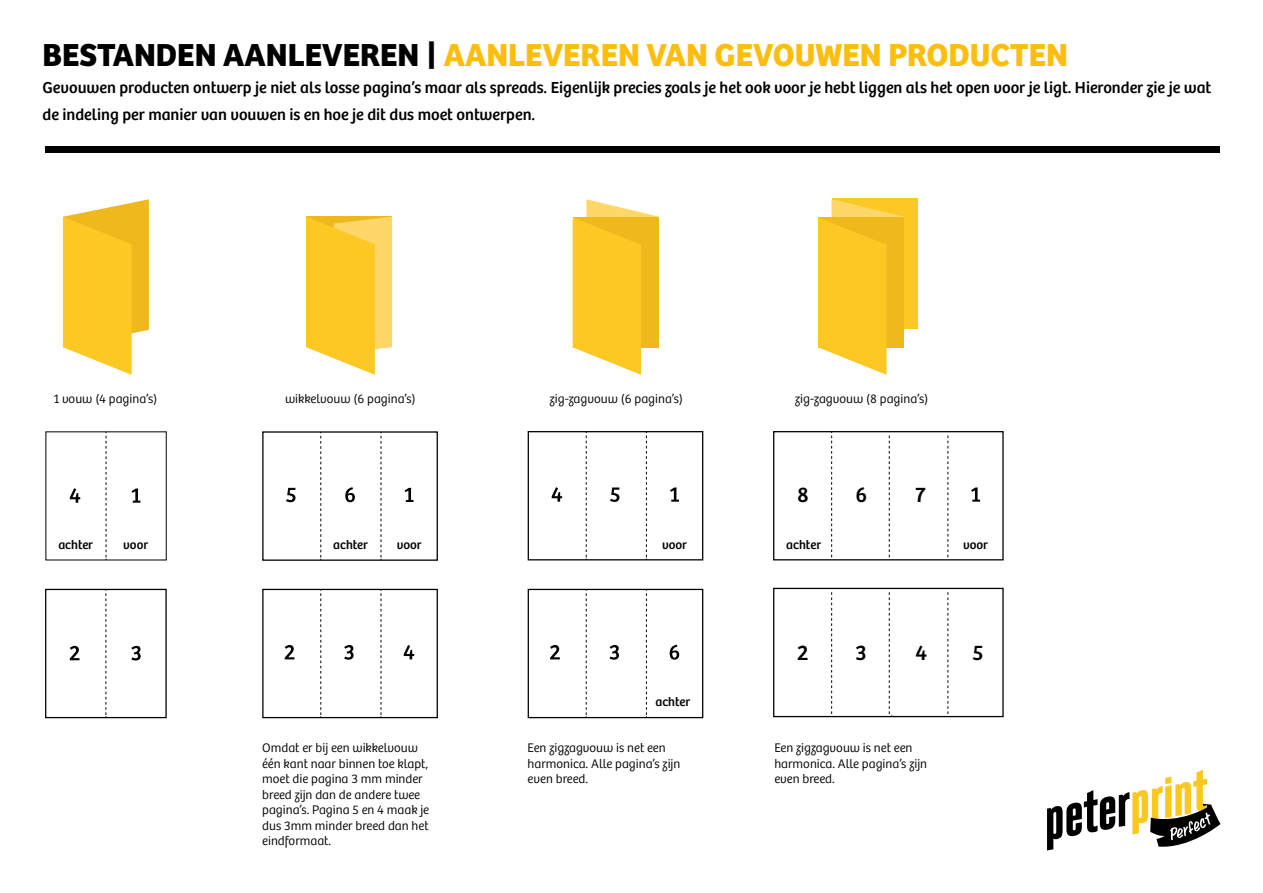
<style>
.page{position:relative;width:1263px;height:893px;background:#fff}
.page>*{position:absolute;margin:0;border:0;box-sizing:border-box;transform-origin:0 0}
.t1{font:700 33px "Bree";color:#fcbe0e}
.t2{font:21.9px "Bree";color:#010202}
.t3{font:16.5px/27px "Bree";color:#000}
.t4{font:300 12.9px/15.5px "Bree";color:#010202}
.t5{font:12.9px "Bree";color:#010202}
.s1{color:#000}
</style>
<div class="page">
<div style="left:45px;top:147px;width:1175px;height:6px;background:#000"></div>
<svg style="left:1047px;top:770px;width:173px;height:80px"></svg>
<div style="left:832px;top:199px;width:86px;height:130px;background:#fdc724"></div>
<svg style="left:306px;top:217px;width:86px;height:158px"></svg>
<svg style="left:63px;top:199px;width:86px;height:176px"></svg>
<svg style="left:70px;top:488px;width:10px;height:15px"></svg>
<svg style="left:131px;top:488px;width:9px;height:15px"></svg>
<svg style="left:106px;top:432px;width:1px;height:128px"></svg>
<div style="left:45px;top:589px;width:122px;height:129px;border:1px solid #010202"></div>
<svg style="left:70px;top:646px;width:10px;height:14px"></svg>
<svg style="left:131px;top:646px;width:10px;height:14px"></svg>
<svg style="left:105px;top:589px;width:1px;height:129px"></svg>
<div style="left:262px;top:431px;width:176px;height:130px;border:1px solid #010202"></div>
<svg style="left:286px;top:488px;width:9px;height:14px"></svg>
<svg style="left:345px;top:487px;width:10px;height:15px"></svg>
<svg style="left:405px;top:488px;width:8px;height:14px"></svg>
<svg style="left:320px;top:432px;width:1px;height:128px"></svg>
<svg style="left:380px;top:432px;width:1px;height:128px"></svg>
<div style="left:262px;top:589px;width:176px;height:129px;border:1px solid #010202"></div>
<svg style="left:285px;top:645px;width:9px;height:14px"></svg>
<svg style="left:344px;top:645px;width:10px;height:15px"></svg>
<svg style="left:404px;top:645px;width:10px;height:14px"></svg>
<svg style="left:320px;top:589px;width:1px;height:129px"></svg>
<svg style="left:380px;top:589px;width:1px;height:129px"></svg>
<div style="left:528px;top:431px;width:175px;height:129px;border:1px solid #010202"></div>
<svg style="left:552px;top:487px;width:10px;height:15px"></svg>
<svg style="left:610px;top:487px;width:9px;height:15px"></svg>
<svg style="left:670px;top:487px;width:9px;height:15px"></svg>
<svg style="left:586px;top:432px;width:1px;height:128px"></svg>
<svg style="left:646px;top:432px;width:1px;height:128px"></svg>
<div style="left:528px;top:589px;width:175px;height:129px;border:1px solid #010202"></div>
<svg style="left:550px;top:645px;width:10px;height:14px"></svg>
<svg style="left:610px;top:645px;width:9px;height:15px"></svg>
<svg style="left:670px;top:645px;width:9px;height:15px"></svg>
<svg style="left:586px;top:589px;width:1px;height:129px"></svg>
<svg style="left:646px;top:589px;width:1px;height:129px"></svg>
<svg style="left:573px;top:199px;width:85px;height:176px"></svg>
<div style="left:773px;top:431px;width:231px;height:129px;border:1px solid #010202"></div>
<svg style="left:971px;top:487px;width:9px;height:15px"></svg>
<svg style="left:831px;top:432px;width:1px;height:125px"></svg>
<svg style="left:889px;top:435px;width:1px;height:122px"></svg>
<svg style="left:947px;top:435px;width:1px;height:122px"></svg>
<svg style="left:818px;top:199px;width:86px;height:176px"></svg>
<div style="left:773px;top:588px;width:231px;height:129px;border:1px solid #010202"></div>
<svg style="left:831px;top:592px;width:1px;height:122px"></svg>
<svg style="left:947px;top:592px;width:1px;height:122px"></svg>
<svg style="left:889px;top:592px;width:3px;height:125px"></svg>
<h1 class="t1" style="left:43px;top:35px;width:1027px"><span class="s1">BESTANDEN AANLEVEREN |</span> AANLEVEREN VAN GEVOUWEN PRODUCTEN</h1>
<p class="t3" style="left:43px;top:75px;width:1170px">Gevouwen producten ontwerp je niet als losse pagina’s maar als spreads. Eigenlijk precies zoals je het ook voor je hebt liggen als het open voor je ligt. Hieronder zie je wat de indeling per manier van vouwen is en hoe je dit dus moet ontwerpen.</p>
<p class="t4" style="left:54px;top:391px;width:105px">1 vouw (4 pagina’s)</p>
<p class="t4" style="left:285px;top:391px;width:132px">wikkelvouw (6 pagina’s)</p>
<p class="t4" style="left:550px;top:391px;width:135px">zig-zagvouw (6 pagina’s)</p>
<p class="t5" style="left:58px;top:537px;width:36px">achter</p>
<p class="t5" style="left:123px;top:537px;width:26px">voor</p>
<p class="t5" style="left:333px;top:537px;width:36px">achter</p>
<p class="t5" style="left:397px;top:537px;width:26px">voor</p>
<p class="t5" style="left:662px;top:537px;width:26px">voor</p>
<p class="t5" style="left:655px;top:695px;width:36px">achter</p>
<p class="t4" style="left:795px;top:391px;width:135px">zig-zagvouw (8 pagina’s)</p>
<h2 class="t2" style="left:797px;top:482px;width:13px">8</h2>
<h2 class="t2" style="left:855px;top:482px;width:13px">6</h2>
<h2 class="t2" style="left:915px;top:482px;width:12px">7</h2>
<p class="t5" style="left:786px;top:537px;width:36px">achter</p>
<p class="t5" style="left:963px;top:537px;width:26px">voor</p>
<h2 class="t2" style="left:797px;top:640px;width:13px">2</h2>
<h2 class="t2" style="left:855px;top:640px;width:13px">3</h2>
<h2 class="t2" style="left:915px;top:640px;width:13px">4</h2>
<h2 class="t2" style="left:972px;top:640px;width:13px">5</h2>
<p class="t4" style="left:262px;top:740px;width:168px">Omdat er bij een wikkelvouw één kant naar binnen toe klapt, moet die pagina 3 mm minder breed zijn dan de andere twee pagina’s. Pagina 5 en 4 maak je dus 3mm minder breed dan het eindformaat.</p>
<p class="t4" style="left:528px;top:740px;width:154px">Een zigzagvouw is net een harmonica. Alle pagina’s zijn even breed.</p>
<p class="t4" style="left:774px;top:740px;width:154px">Een zigzagvouw is net een harmonica. Alle pagina’s zijn even breed.</p>
</div>
